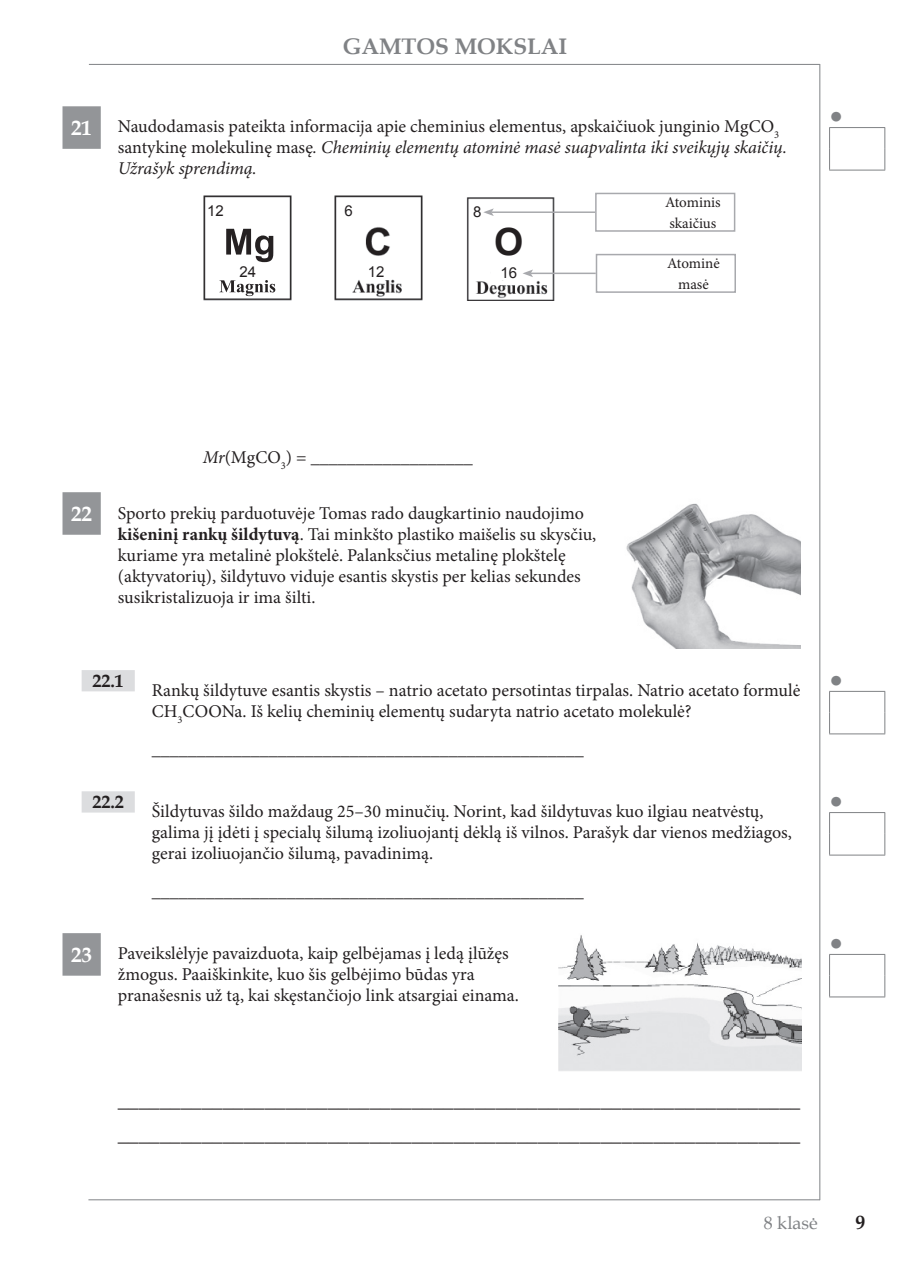
<style>
.page{position:relative;width:910px;height:1280px;background:#fff}
.page>*{position:absolute;margin:0;border:0;box-sizing:border-box;transform-origin:0 0}
.t1{font:700 37.5px "Arial";color:#231f20}
.t2{font:700 22.5px "Book Antiqua";color:#808285}
.t3{font:22.5px "Arial";color:#808285}
.t4{font:21px/33.8px "Minion Pro";color:#231f20}
.t5{font:700 19.5px "Book Antiqua";color:#231f20}
.t6{font:18px/21px "Minion Pro";color:#231f20}
.t7{font:700 18px "Book Antiqua";color:#231f20}
.t8{font:18px "Book Antiqua";color:#808285}
.t9{font:15px/21px "Minion Pro";letter-spacing:-.005em;color:#231f20;text-align:center}
.t10{font:15px "Arial";color:#231f20}
.s1{font-family:"Book Antiqua";font-weight:700;font-size:21px;color:#fff}
.s2{font-style:italic}
.s3{font-weight:700}
</style>
<div class="page">
<hr style="left:89px;top:64px;width:731px;height:1px;background:#808285">
<hr style="left:819px;top:64px;width:1px;height:1136px;background:#808285">
<hr style="left:88px;top:1199px;width:732px;height:1px;background:#808285">
<svg style="left:63px;top:106px;width:72px;height:870px"></svg>
<hr style="left:829px;top:127px;width:56px;height:1px;background:#808285">
<svg style="left:829px;top:128px;width:1px;height:42px"></svg>
<svg style="left:884px;top:128px;width:1px;height:42px"></svg>
<hr style="left:829px;top:170px;width:56px;height:1px;background:#808285">
<hr style="left:829px;top:691px;width:56px;height:1px;background:#808285">
<svg style="left:829px;top:692px;width:1px;height:41px"></svg>
<svg style="left:884px;top:692px;width:1px;height:41px"></svg>
<hr style="left:829px;top:733px;width:56px;height:1px;background:#808285">
<hr style="left:829px;top:812px;width:56px;height:1px;background:#808285">
<svg style="left:829px;top:813px;width:1px;height:42px"></svg>
<svg style="left:884px;top:813px;width:1px;height:42px"></svg>
<hr style="left:829px;top:855px;width:56px;height:1px;background:#808285">
<hr style="left:829px;top:954px;width:56px;height:1px;background:#808285">
<svg style="left:829px;top:955px;width:1px;height:41px"></svg>
<svg style="left:884px;top:955px;width:1px;height:41px"></svg>
<hr style="left:829px;top:996px;width:56px;height:1px;background:#808285">
<img style="left:203px;top:195px;width:88px;height:106px">
<img style="left:219px;top:280px;width:56px;height:16px">
<img style="left:226px;top:229px;width:47px;height:33px">
<div style="left:230px;top:265px;width:36px;height:13px;background:#fff"></div>
<div style="left:207px;top:205px;width:17px;height:11px;background:#fff"></div>
<img style="left:334px;top:195px;width:88px;height:106px">
<div style="left:345px;top:205px;width:8px;height:11px;background:#fff"></div>
<div style="left:358px;top:265px;width:36px;height:12px;background:#fff"></div>
<img style="left:466px;top:197px;width:89px;height:104px">
<div style="left:473px;top:206px;width:8px;height:11px;background:#fff"></div>
<div style="left:491px;top:265px;width:35px;height:15px;background:#fff"></div>
<div style="left:493px;top:228px;width:31px;height:35px;background:#fff"></div>
<div style="left:596px;top:254px;width:140px;height:39px;border:2px solid #a8a9ad"></div>
<div style="left:595px;top:193px;width:140px;height:39px;border:2px solid #a8a9ad"></div>
<hr style="left:531px;top:273px;width:65px;height:1px;background:#a8a9ad">
<svg style="left:523px;top:269px;width:10px;height:8px"></svg>
<hr style="left:491px;top:211px;width:104px;height:2px;background:#a8a9ad">
<svg style="left:483px;top:208px;width:11px;height:8px"></svg>
<img style="left:626px;top:503px;width:175px;height:145px">
<img style="left:559px;top:935px;width:243px;height:136px">
<p class="t2" style="left:343px;top:31px;width:226px">GAMTOS MOKSLAI</p>
<p class="t6" style="left:118px;top:116px;width:671px;text-indent:-47px"><span class="s1">21</span> Naudodamasis pateikta informacija apie cheminius elementus, apskaičiuok junginio MgCO<sub>3 </sub>santykinę molekulinę masę<span class="s2">. Cheminių elementų atominė masė suapvalinta iki sveikųjų skaičių.<br>Užrašyk sprendimą.</span></p>
<p class="t10" style="left:207px;top:201px;width:18px">12</p>
<p class="t10" style="left:345px;top:201px;width:10px">6</p>
<p class="t10" style="left:240px;top:262px;width:18px">24</p>
<p class="t10" style="left:368px;top:262px;width:18px">12</p>
<p class="t10" style="left:473px;top:202px;width:10px">8</p>
<h1 class="t1" style="left:494px;top:217px;width:31px">O</h1>
<p class="t10" style="left:500px;top:263px;width:18px">16</p>
<p class="t9" style="left:665px;top:192px;width:57px;text-align:left">Atominis skaičius</p>
<p class="t9" style="left:667px;top:253px;width:54px">Atominė masė</p>
<p class="t3" style="left:830px;top:100px;width:15px">●</p>
<p class="t6" style="left:203px;top:447px;width:271px"><span class="s2">Mr</span>(MgCO<sub>3</sub>) = __________________</p>
<p class="t6" style="left:118px;top:502px;width:480px;text-indent:-47px"><span class="s1">22</span> Sporto prekių parduotuvėje Tomas rado daugkartinio naudojimo <span class="s3">kišeninį rankų šildytuvą</span>. Tai minkšto plastiko maišelis su skysčiu, kuriame yra metalinė plokštelė. Palanksčius metalinę plokštelę (aktyvatorių), šildytuvo viduje esantis skystis per kelias sekundes susikristalizuoja ir ima šilti.</p>
<p class="t7" style="left:92px;top:669px;width:33px">22.1</p>
<p class="t6" style="left:152px;top:680px;width:650px">Rankų šildytuve esantis skystis – natrio acetato persotintas tirpalas. Natrio acetato formulė<br>CH<sub>3</sub>COONa. Iš kelių cheminių elementų sudaryta natrio acetato molekulė?</p>
<p class="t6" style="left:152px;top:739px;width:433px">________________________________________________</p>
<p class="t7" style="left:92px;top:790px;width:33px">22.2</p>
<p class="t6" style="left:152px;top:801px;width:642px">Šildytuvas šildo maždaug 25–30 minučių. Norint, kad šildytuvas kuo ilgiau neatvėstų, galima jį įdėti į specialų šilumą izoliuojantį dėklą iš vilnos. Parašyk dar vienos medžiagos, gerai izoliuojančio šilumą, pavadinimą.</p>
<p class="t6" style="left:152px;top:881px;width:433px">________________________________________________</p>
<p class="t6" style="left:118px;top:943px;width:403px;text-indent:-47px"><span class="s1">23</span> Paveikslėlyje pavaizduota, kaip gelbėjamas į ledą įlūžęs žmogus. Paaiškinkite, kuo šis gelbėjimo būdas yra pranašesnis už tą, kai skęstančiojo link atsargiai einama.</p>
<p class="t3" style="left:830px;top:664px;width:15px">●</p>
<p class="t3" style="left:830px;top:785px;width:15px">●</p>
<p class="t3" style="left:830px;top:927px;width:15px">●</p>
<p class="t4" style="left:118px;top:1083px;width:684px">_________________________________________________________________ _________________________________________________________________</p>
<p class="t8" style="left:764px;top:1210px;width:55px">8 klasė</p>
<p class="t5" style="left:856px;top:1209px;width:11px">9</p>
</div>
